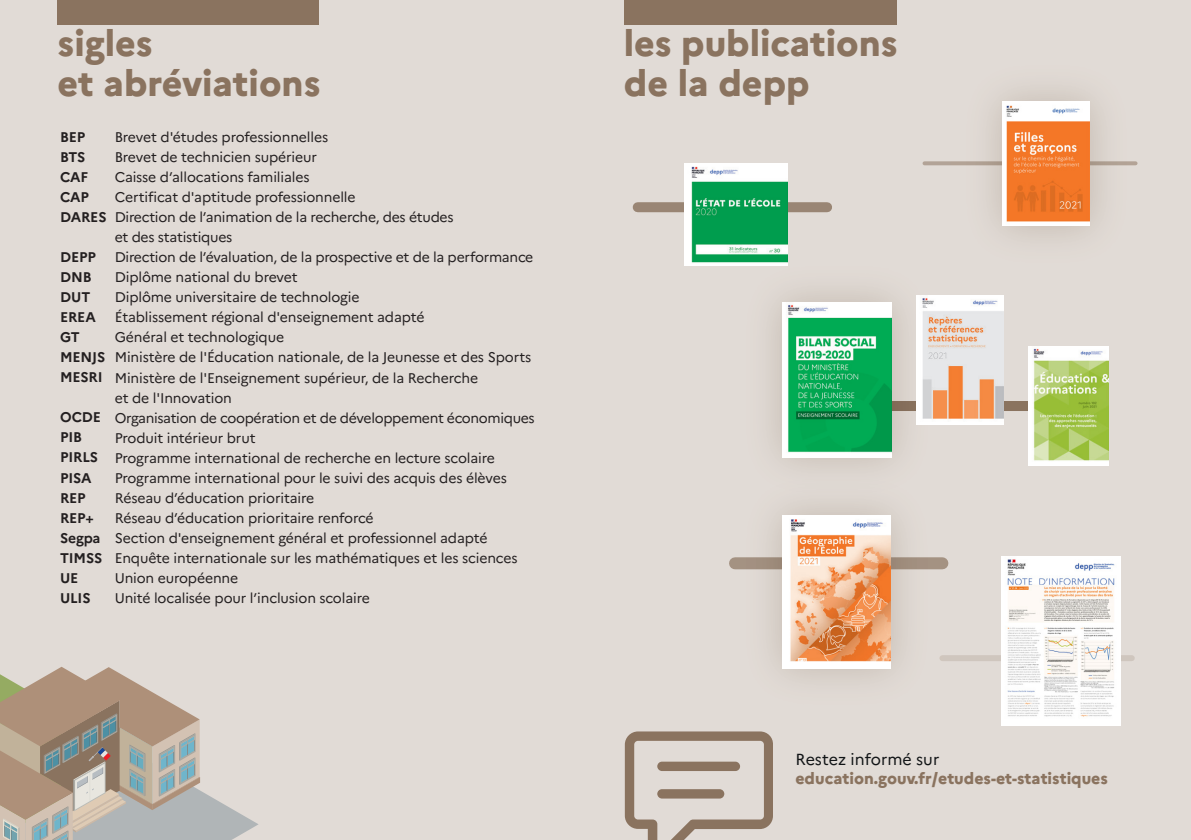
<style>
.page{position:relative;width:1191px;height:840px;background:#fff}
.page>*{position:absolute;margin:0;border:0;box-sizing:border-box;transform-origin:0 0}
.t1{font:800 36px/40px "Marianne";color:#8a735f}
.t2{font:800 16px/19.2px "Marianne";color:#8a735f}
.t3{font:14px/20px "Marianne";letter-spacing:-.01em;color:#231f20}
.t4{font:700 14px/20px "Marianne";letter-spacing:-.01em;color:#231f20}
.s1{font-weight:400;color:#111416}
</style>
<div class="page">
<div style="left:0;top:0;width:1191px;height:839px;background:#e1dbd6"></div>
<svg style="left:0;top:667px;width:259px;height:173px"></svg>
<div style="left:58px;top:0;width:261px;height:24px;background:#8a735f"></div>
<div style="left:942px;top:654px;width:189px;height:6px;background:#cfc6be"></div>
<div style="left:839px;top:401px;width:218px;height:10px;background:#8a735f"></div>
<svg style="left:924px;top:161px;width:27px;height:4px"></svg>
<div style="left:637px;top:202px;width:190px;height:10px;background:#998574"></div>
<svg style="left:625px;top:731px;width:148px;height:108px"></svg>
<div style="left:657px;top:761px;width:83px;height:9px;background:#8a735f;border-radius:5px"></div>
<div style="left:657px;top:788px;width:67px;height:10px;background:#8a735f;border-radius:5px"></div>
<img style="left:731px;top:507px;width:211px;height:173px">
<img style="left:783px;top:515px;width:108px;height:152px">
<div style="left:624px;top:0;width:272px;height:24px;background:#8a735f"></div>
<img style="left:951px;top:90px;width:187px;height:148px">
<img style="left:731px;top:251px;width:213px;height:256px">
<img style="left:782px;top:302px;width:109px;height:155px">
<img style="left:1001px;top:556px;width:119px;height:168px">
<img style="left:685px;top:163px;width:102px;height:102px">
<svg style="left:1002px;top:101px;width:87px;height:124px;background:#f39a61"></svg>
<img style="left:1028px;top:346px;width:80px;height:119px">
<img style="left:916px;top:295px;width:87px;height:129px">
<p class="t1" style="left:58px;top:23px;width:264px">sigles<br>et abréviations</p>
<p class="t4" style="left:60px;top:127px;width:48px">BEP<br>BTS<br>CAF<br>CAP<br>DARES</p>
<p class="t4" style="left:60px;top:247px;width:47px">DEPP<br>DNB<br>DUT<br>EREA<br>GT<br>MENJS<br>MESRI</p>
<p class="t4" style="left:60px;top:407px;width:44px">OCDE<br>PIB<br>PIRLS<br>PISA<br>REP<br>REP+<br>Segpa<br>TIMSS<br>UE<br>ULIS</p>
<p class="t3" style="left:115px;top:127px;width:421px">Brevet d'études professionnelles<br>Brevet de technicien supérieur<br>Caisse d’allocations familiales<br>Certificat d'aptitude professionnelle<br>Direction de l’animation de la recherche, des études<br>et des statistiques<br>Direction de l’évaluation, de la prospective et de la performance Diplôme national du brevet<br>Diplôme universitaire de technologie<br>Établissement régional d'enseignement adapté<br>Général et technologique<br>Ministère de l'Éducation nationale, de la Jeunesse et des Sports Ministère de l'Enseignement supérieur, de la Recherche<br>et de l'Innovation<br>Organisation de coopération et de développement économiques Produit intérieur brut<br>Programme international de recherche en lecture scolaire Programme international pour le suivi des acquis des élèves Réseau d’éducation prioritaire<br>Réseau d’éducation prioritaire renforcé<br>Section d'enseignement général et professionnel adapté Enquête internationale sur les mathématiques et les sciences Union européenne<br>Unité localisée pour l’inclusion scolaire</p>
<p class="t1" style="left:624px;top:23px;width:275px">les publications de la depp</p>
<p class="t2" style="left:795px;top:749px;width:314px"><span class="s1">Restez informé sur </span>education.gouv.fr/etudes-et-statistiques</p>
</div>
